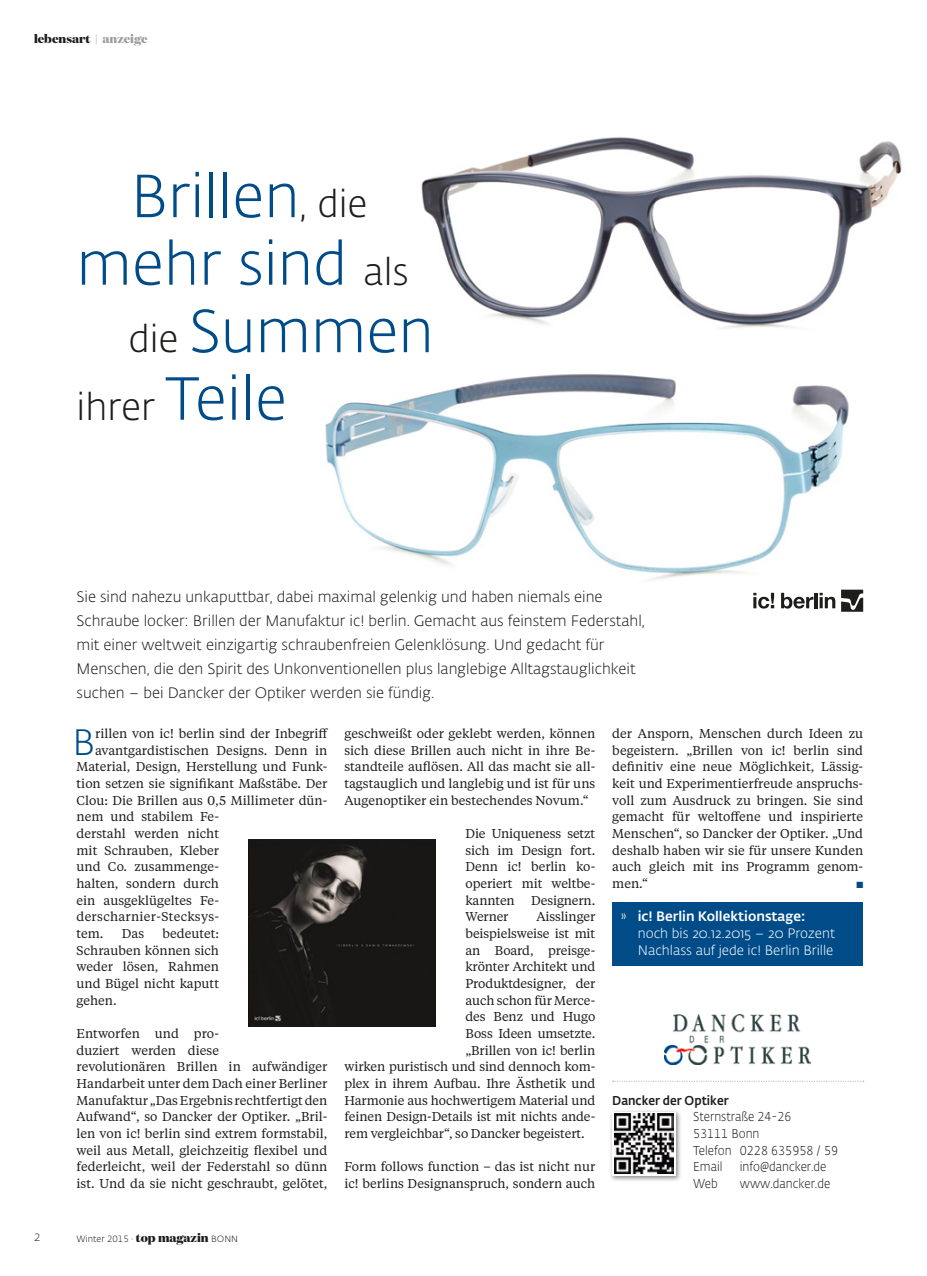
<style>
.page{position:relative;width:927px;height:1276px;background:#fff}
.page>*{position:absolute;margin:0;border:0;box-sizing:border-box;transform-origin:0 0}
.Überschrift{font:300 60px "Fedra Sans Alt Std";color:#004c88}
.Überschrift-2{font:300 37.5px "Fedra Sans Alt Std";color:#1d1d1b}
.Fließtext_1{font:300 36.3px "Fedra Sans Alt Std";color:#004c88}
.Anleser{font:300 15px/24px "Fedra Sans Alt Std";color:#1d1d1b}
.Fließtext{font:300 13.5px/16.6px "Fedra Sans Alt Std";color:#fff}
.Fließtext-2{font:12.75px/16.6px "Tiempos Text";color:#1d1d1b;text-align:justify}
.Fließtext_1-2{font:12.75px/16.6px "Tiempos Text";color:#1d1d1b;text-align:justify}
.box{font:300 12.75px "Fedra Sans Alt Std";color:#1d1d1b;scale:.92 1}
.Fließtext_1-3{font:12.75px "Tiempos Text";letter-spacing:.02em;color:#1d1d1b}
.box-2{font:500 12.75px "Fedra Sans Alt Std";color:#1d1d1b;scale:.92 1}
.Rubriktitel{font:800 12px "Domaine Display";color:#1d1d1b}
.Rubriktitel-2{font:300 10.5px "Fedra Sans Alt Std";color:#1d1d1b}
.t1{font:300 9px "Fedra Sans Alt Std";color:#1d1d1b}
.Fließtext-3{font:9px "Zapf Dingbats ITC";color:#004c88}
.s1{color:#9d9d9c}
.s2{font-size:37.5px;color:#1d1d1b}
.s3{font-size:60px;color:#004c88}
.s4{font-weight:500}
.s5{font-family:"Domaine Display";font-weight:800;font-size:12px}
</style>
<div class="page">
<img style="left:325px;top:374px;width:539px;height:238px">
<img style="left:421px;top:137px;width:481px;height:192px">
<svg style="left:613px;top:1081px;width:251px;height:1px"></svg>
<div style="left:609px;top:1108px;width:73px;height:73px;background:#1d1d1b;opacity:.5"></div>
<svg style="left:612px;top:1111px;width:64px;height:64px"></svg>
<img style="left:614px;top:1114px;width:60px;height:59px">
<img style="left:665px;top:1014px;width:146px;height:50px">
<svg style="left:841px;top:589px;width:22px;height:23px"></svg>
<svg style="left:753px;top:593px;width:21px;height:15px"></svg>
<svg style="left:781px;top:593px;width:32px;height:15px"></svg>
<hr style="left:814px;top:593px;width:3px;height:15px;background:#1d1d1b">
<svg style="left:820px;top:593px;width:15px;height:15px"></svg>
<img style="left:249px;top:839px;width:187px;height:188px">
<div style="left:612px;top:902px;width:251px;height:63px;background:#004c88"></div>
<p class="Rubriktitel" style="left:34px;top:31px;width:115px">lebensart <span class="s1">| anzeige</span></p>
<p class="Überschrift" style="left:131px;top:160px;width:239px">Brillen<span class="s2">, die</span></p>
<p class="Überschrift" style="left:77px;top:228px;width:334px">mehr sind <span class="s2">als</span></p>
<p class="Überschrift" style="left:128px;top:295px;width:307px"><span class="s2">die</span> Summen</p>
<p class="Überschrift-2" style="left:77px;top:384px;width:212px">ihrer <span class="s3">Teile</span></p>
<p class="Anleser" style="left:77px;top:585px;width:570px">Sie sind nahezu unkaputtbar, dabei maximal gelenkig und haben niemals eine Schraube locker: Brillen der Manufaktur ic! berlin. Gemacht aus feinstem Federstahl, mit einer weltweit einzigartig schraubenfreien Gelenklösung. Und gedacht für Menschen, die den Spirit des Unkonventionellen plus langlebige Alltagstauglichkeit suchen – bei Dancker der Optiker werden sie fündig.</p>
<p class="Fließtext_1" style="left:72px;top:720px;width:24px">B</p>
<p class="Fließtext_1-2" style="left:95px;top:725px;width:235px">rillen von ic! berlin sind der Inbegriff</p>
<p class="Fließtext-2" style="left:344px;top:725px;width:252px">geschweißt oder geklebt werden, können sich diese Brillen auch nicht in ihre Be&shy;standteile auflösen. All das macht sie all&shy;tagstauglich und langlebig und ist für uns Augenoptiker ein bestechendes Novum.“</p>
<p class="Fließtext-2" style="left:465px;top:824px;width:131px">Die Uniqueness setzt sich im Design fort.<br>Denn ic! berlin ko&shy;operiert mit weltbe&shy;kannten</p>
<p class="Fließtext-2" style="left:612px;top:725px;width:252px">der Ansporn, Menschen durch Ideen zu begeistern. „Brillen von ic! berlin sind definitiv eine neue Möglichkeit, Lässig&shy;keit und Experimentierfreude anspruchs&shy;voll zum Ausdruck zu bringen. Sie sind gemacht für weltoffene und inspirierte Menschen“, so Dancker der Optiker. „Und deshalb haben wir sie für unsere Kunden auch gleich mit ins Programm genom&shy;men.“</p>
<p class="Fließtext_1-2" style="left:95px;top:741px;width:234px">avantgardistischen Designs. Denn in</p>
<p class="Fließtext_1-2" style="left:77px;top:758px;width:252px">Material, Design, Herstellung und Funk-</p>
<p class="Fließtext_1-2" style="left:77px;top:774px;width:252px">tion setzen sie signifikant Maßstäbe. Der</p>
<p class="Fließtext_1-2" style="left:77px;top:791px;width:252px">Clou: Die Brillen aus 0,5 Millimeter dün-</p>
<p class="Fließtext_1-2" style="left:77px;top:808px;width:144px">nem und stabilem Fe-</p>
<p class="Fließtext_1-2" style="left:77px;top:824px;width:144px">derstahl werden nicht</p>
<p class="Fließtext_1-2" style="left:77px;top:841px;width:144px">mit Schrauben, Kleber</p>
<p class="Fließtext_1-2" style="left:77px;top:858px;width:144px">und Co. zusammenge-</p>
<p class="Fließtext_1-2" style="left:77px;top:874px;width:144px">halten, sondern durch</p>
<p class="Fließtext_1-2" style="left:77px;top:891px;width:144px">ein ausgeklügeltes Fe-</p>
<p class="Fließtext_1-3" style="left:77px;top:908px;width:144px">derscharnier-Stecksys-</p>
<p class="Fließtext_1-2" style="left:77px;top:924px;width:29px">tem.</p>
<p class="Fließtext_1-2" style="left:122px;top:924px;width:24px">Das</p>
<p class="Fließtext-3" style="left:856px;top:880px;width:8px">■</p>
<p class="Fließtext-2" style="left:531px;top:891px;width:66px">Designern.</p>
<p class="Fließtext" style="left:638px;top:908px;width:199px;text-indent:-17px">» <span class="s4">ic! Berlin Kollektionstage: </span>noch bis 20.12.2015 – 20 Prozent<br>Nachlass auf jede ic! Berlin Brille</p>
<p class="Fließtext-2" style="left:465px;top:908px;width:45px">Werner</p>
<p class="Fließtext-2" style="left:536px;top:908px;width:60px">Aisslinger</p>
<p class="Fließtext-2" style="left:465px;top:924px;width:131px">beispielsweise ist mit</p>
<p class="Fließtext-2" style="left:465px;top:941px;width:131px">an Board, preisge-</p>
<p class="Fließtext-2" style="left:465px;top:958px;width:131px">krönter Architekt und</p>
<p class="Fließtext-2" style="left:465px;top:974px;width:131px">Produktdesigner, der</p>
<p class="Fließtext-2" style="left:465px;top:991px;width:131px">auch schon für Merce-</p>
<p class="Fließtext-2" style="left:465px;top:1008px;width:131px">des Benz und Hugo</p>
<p class="Fließtext-2" style="left:465px;top:1024px;width:131px">Boss Ideen umsetzte.</p>
<p class="Fließtext-2" style="left:465px;top:1041px;width:131px">„Brillen von ic! berlin</p>
<p class="Fließtext-2" style="left:344px;top:1058px;width:252px">wirken puristisch und sind dennoch kom-</p>
<p class="Fließtext-2" style="left:344px;top:1074px;width:252px">plex in ihrem Aufbau. Ihre Ästhetik und</p>
<p class="Fließtext-2" style="left:344px;top:1091px;width:252px">Harmonie aus hochwertigem Material und</p>
<p class="Fließtext-2" style="left:344px;top:1107px;width:252px">feinen Design-Details ist mit nichts ande-</p>
<p class="Fließtext-2" style="left:344px;top:1124px;width:242px">rem vergleichbar“, so Dancker begeistert.</p>
<p class="Fließtext-2" style="left:344px;top:1157px;width:252px">Form follows function – das ist nicht nur ic! berlins Designanspruch, sondern auch</p>
<p class="Fließtext_1-2" style="left:77px;top:924px;width:144px;text-indent:86px">bedeutet:<br>Schrauben können sich weder lösen, Rahmen und Bügel nicht kaputt gehen.</p>
<p class="Fließtext-2" style="left:77px;top:1024px;width:252px;text-align:left">Entworfen und pro-<br>duziert werden diese<br>revolutionären Brillen in aufwändiger Handarbeit unter dem Dach einer Berliner Manufaktur „Das Ergebnis rechtfertigt den Aufwand“, so Dancker der Optiker. „Bril&shy;len von ic! berlin sind extrem formstabil, weil aus Metall, gleichzeitig flexibel und federleicht, weil der Federstahl so dünn ist. Und da sie nicht geschraubt, gelötet,</p>
<p class="box-2" style="left:612px;top:1092px;width:128px">Dancker der Optiker</p>
<p class="box" style="left:693px;top:1109px;width:109px">Sternstraße 24-26</p>
<p class="box" style="left:693px;top:1125px;width:74px">53111 Bonn</p>
<p class="box" style="left:693px;top:1142px;width:159px">Telefon 0228 635958 / 59</p>
<p class="box" style="left:693px;top:1159px;width:33px">Email</p>
<p class="box" style="left:740px;top:1159px;width:96px">info@dancker.de</p>
<p class="box" style="left:693px;top:1175px;width:28px">Web</p>
<p class="box" style="left:740px;top:1175px;width:100px">www.dancker.de</p>
<p class="Rubriktitel-2" style="left:34px;top:1230px;width:8px">2</p>
<p class="t1" style="left:77px;top:1233px;width:163px">Winter 2015 · <span class="s5">top magazin</span> BONN</p>
</div>
